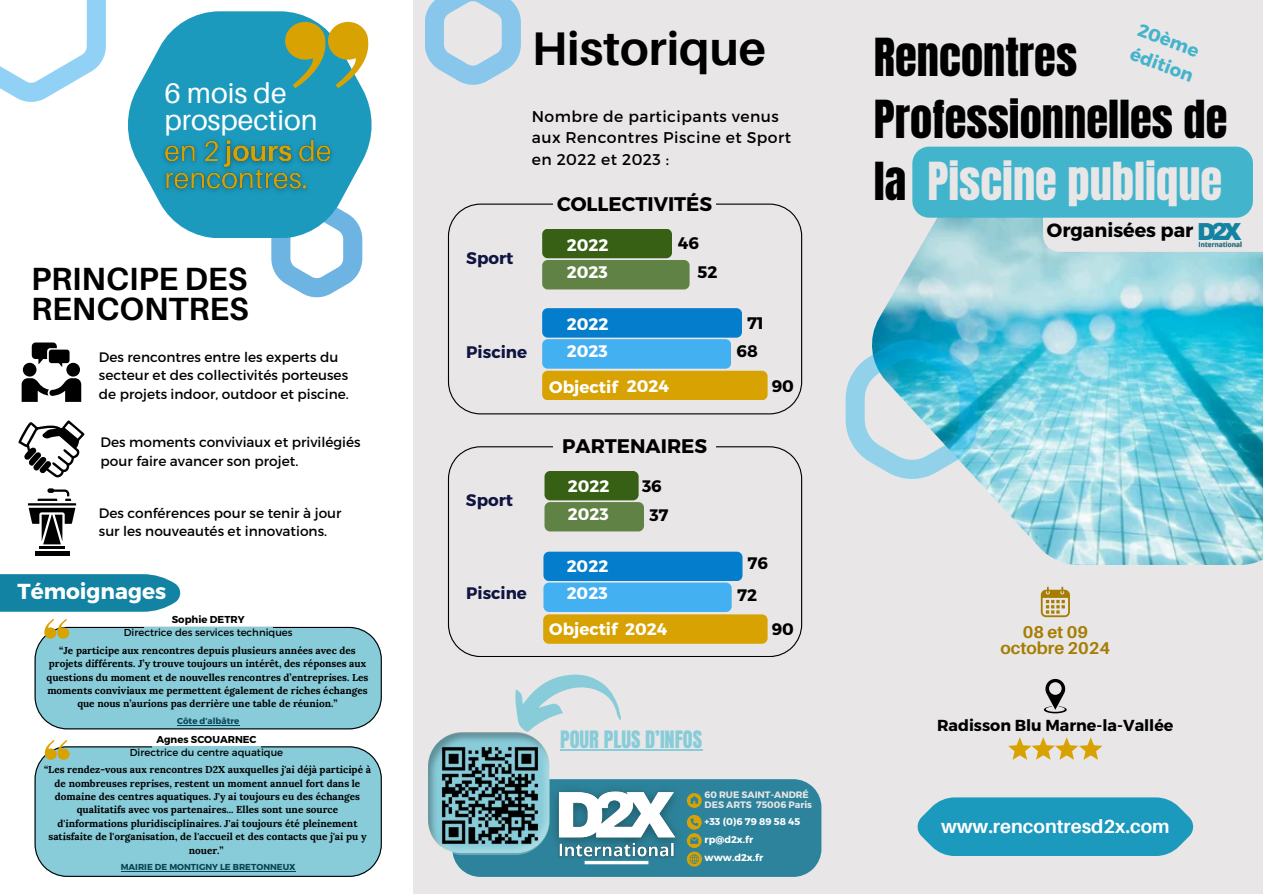
<style>
.page{position:relative;width:1263px;height:894px;background:#fff}
.page>*{position:absolute;margin:0;border:0;box-sizing:border-box;transform-origin:0 0}
.t1{font:700 47.1px "Aileron";color:#000}
.t2{font:44.55px/61.8px "Anton";color:#000}
.t3{font:700 32.1px/30.3px "Aileron";color:#000}
.t4{font:28.35px/27px "Aileron";color:#fff}
.t5{font:900 24px "Archivo";color:#1283a2}
.t6{font:700 21.6px "Montserrat";color:#fff}
.t7{font:20.4px "Anton";color:#88ccd9}
.t8{font:700 19.65px "Montserrat";color:#000}
.t9{font:700 19.2px "Montserrat";color:#000}
.t10{font:700 18.9px "Aileron";color:#fff}
.t11{font:700 18px "Montserrat";color:#42b4cc}
.t12{font:700 17.1px/15.8px "Aileron";color:#a67d02;text-align:center}
.t13{font:700 16.65px "Montserrat";color:#fff}
.t14{font:700 16.65px "Montserrat";color:#0f1440}
.t15{font:700 16.65px "Montserrat";color:#000}
.t16{font:700 15.9px "Montserrat";color:#000}
.t17{font:15.6px/21.3px "Montserrat";letter-spacing:.03em;color:#000}
.t18{font:13.65px/18.3px "Montserrat";color:#000}
.t19{font:700 10.05px/13.4px "Lora";color:#000;text-align:center}
.t20{font:10.05px "Montserrat";color:#000}
.t21{font:700 10.05px "Montserrat";color:#000}
.t22{font:700 9.75px/17.9px "Montserrat";color:#fff}
.t23{font:700 9.3px/10.1px "Montserrat";color:#e8e6e6}
.t24{font:700 8.7px "Montserrat";color:#094454}
.s1{color:#e8e6e6}
</style>
<div class="page">
<div style="left:0;top:0;width:1263px;height:893px;background:#e8e6e6"></div>
<div style="left:0;top:0;width:413px;height:893px;background:#fff"></div>
<svg style="left:271px;top:238px;width:91px;height:60px"></svg>
<svg style="left:128px;top:11px;width:244px;height:227px;fill:#1c9abd"></svg>
<svg style="left:918px;top:797px;width:275px;height:58px;background:#2ca0c0"></svg>
<svg style="left:285px;top:22px;width:86px;height:66px;background:#98aa65"></svg>
<svg style="left:0;top:0;width:106px;height:102px"></svg>
<svg style="left:425px;top:0;width:96px;height:85px"></svg>
<svg style="left:453px;top:779px;width:368px;height:97px;background:#368699"></svg>
<div style="left:23px;top:363px;width:13px;height:13px;background:#000;border-radius:50%"></div>
<div style="left:66px;top:363px;width:14px;height:13px;background:#000;border-radius:50%"></div>
<svg style="left:22px;top:378px;width:59px;height:24px"></svg>
<svg style="left:32px;top:342px;width:38px;height:25px"></svg>
<svg style="left:18px;top:420px;width:67px;height:57px"></svg>
<hr style="left:35px;top:551px;width:34px;height:4px;background:#010101">
<svg style="left:28px;top:488px;width:48px;height:56px"></svg>
<hr style="left:39px;top:546px;width:26px;height:3px;background:#010101">
<svg style="left:501px;top:656px;width:131px;height:95px"></svg>
<svg style="left:1008px;top:737px;width:94px;height:22px"></svg>
<svg style="left:1043px;top:678px;width:24px;height:35px"></svg>
<svg style="left:1041px;top:586px;width:29px;height:31px"></svg>
<svg style="left:448px;top:203px;width:354px;height:211px"></svg>
<div style="left:542px;top:308px;width:200px;height:29px;background:#057dcd;border-radius:6px"></div>
<div style="left:542px;top:339px;width:189px;height:29px;background:#43b0f1;border-radius:6px"></div>
<div style="left:542px;top:370px;width:226px;height:30px;background:#d8a202;border-radius:6px"></div>
<svg style="left:448px;top:446px;width:354px;height:210px"></svg>
<div style="left:543px;top:551px;width:199px;height:30px;background:#057dcd;border-radius:6px"></div>
<div style="left:543px;top:582px;width:189px;height:29px;background:#43b0f1;border-radius:6px"></div>
<div style="left:543px;top:614px;width:225px;height:29px;background:#d8a202;border-radius:6px"></div>
<div style="left:553px;top:430px;width:163px;height:31px;background:#e8e6e6"></div>
<div style="left:553px;top:189px;width:163px;height:30px;background:#e8e6e6"></div>
<img style="left:872px;top:252px;width:391px;height:313px">
<svg style="left:846px;top:339px;width:132px;height:140px"></svg>
<svg style="left:912px;top:147px;width:341px;height:105px"></svg>
<svg style="left:0;top:574px;width:180px;height:37px;background:#1d89a6"></svg>
<svg style="left:35px;top:619px;width:347px;height:110px;background:#91ccd7"></svg>
<svg style="left:35px;top:740px;width:347px;height:136px;background:#8dcbd6"></svg>
<hr style="left:585px;top:860px;width:63px;height:4px;background:#fff">
<img style="left:552px;top:779px;width:141px;height:77px">
<img style="left:556px;top:837px;width:121px;height:24px">
<div style="left:544px;top:471px;width:95px;height:29px;background:#376014;border-radius:6px"></div>
<div style="left:544px;top:502px;width:100px;height:29px;background:#618245;border-radius:6px"></div>
<div style="left:542px;top:229px;width:130px;height:29px;background:#376014;border-radius:6px"></div>
<div style="left:542px;top:260px;width:147px;height:29px;background:#618245;border-radius:6px"></div>
<img style="left:428px;top:733px;width:124px;height:123px">
<img style="left:155px;top:130px;width:185px;height:69px">
<hr style="left:560px;top:748px;width:142px;height:2px;background:#88ccd9">
<img style="left:1197px;top:239px;width:45px;height:9px">
<hr style="left:177px;top:725px;width:62px;height:1px;background:#094454">
<hr style="left:121px;top:870px;width:175px;height:1px;background:#094454">
<p class="t4" style="left:164px;top:79px;width:155px">6 mois de prospection</p>
<p class="t3" style="left:31px;top:263px;width:219px">PRINCIPE DES<br>RENCONTRES</p>
<p class="t18" style="left:99px;top:347px;width:251px">Des rencontres entre les experts du secteur et des collectivités porteuses de projets indoor, outdoor et piscine.</p>
<p class="t18" style="left:101px;top:432px;width:262px">Des moments conviviaux et privilégiés pour faire avancer son projet.</p>
<p class="t18" style="left:99px;top:503px;width:244px">Des conférences pour se tenir à jour sur les nouveautés et innovations.</p>
<p class="t6" style="left:17px;top:577px;width:150px">Témoignages</p>
<p class="t21" style="left:172px;top:612px;width:74px">Sophie DETRY</p>
<p class="t20" style="left:124px;top:626px;width:170px">Directrice des services techniques</p>
<p class="t19" style="left:47px;top:643px;width:323px">“Je participe aux rencontres depuis plusieurs années avec des projets différents. J’y trouve toujours un intérêt, des réponses aux questions du moment et de nouvelles rencontres d’entreprises. Les moments conviviaux me permettent également de riches échanges que nous n’aurions pas derrière une table de réunion.”</p>
<p class="t24" style="left:177px;top:715px;width:64px">Côte d’albâtre</p>
<p class="t21" style="left:156px;top:732px;width:102px">Agnes SCOUARNEC</p>
<p class="t20" style="left:130px;top:746px;width:155px">Directrice du centre aquatique</p>
<p class="t19" style="left:44px;top:762px;width:328px">“Les rendez-vous aux rencontres D2X auxquelles j'ai déjà participé à de nombreuses reprises, restent un moment annuel fort dans le domaine des centres aquatiques. J'y ai toujours eu des échanges qualitatifs avec vos partenaires... Elles sont une source d'informations pluridisciplinaires. J'ai toujours été pleinement satisfaite de l'organisation, de l'accueil et des contacts que j'ai pu y nouer.”</p>
<p class="t24" style="left:121px;top:861px;width:176px">MAIRIE DE MONTIGNY LE BRETONNEUX</p>
<p class="t14" style="left:466px;top:247px;width:49px">Sport</p>
<p class="t1" style="left:532px;top:19px;width:236px">Historique</p>
<p class="t17" style="left:532px;top:105px;width:261px">Nombre de participants venus aux Rencontres Piscine et Sport en 2022 et 2023 :</p>
<p class="t8" style="left:557px;top:191px;width:157px">COLLECTIVITÉS</p>
<p class="t13" style="left:567px;top:234px;width:43px">2022</p>
<p class="t13" style="left:567px;top:261px;width:43px">2023</p>
<p class="t15" style="left:678px;top:232px;width:23px">46</p>
<h1 class="t15" style="left:698px;top:261px;width:21px">52</h1>
<p class="t14" style="left:466px;top:341px;width:63px">Piscine</p>
<p class="t14" style="left:466px;top:489px;width:49px">Sport</p>
<h2 class="t14" style="left:466px;top:582px;width:62px">Piscine</h2>
<h5 class="t15" style="left:747px;top:311px;width:18px">71</h5>
<p class="t13" style="left:567px;top:313px;width:43px">2022</p>
<p class="t13" style="left:567px;top:340px;width:43px">2023</p>
<p class="t15" style="left:737px;top:340px;width:23px">68</p>
<p class="t13" style="left:549px;top:376px;width:70px">Objectif</p>
<p class="t13" style="left:627px;top:375px;width:44px">2024</p>
<p class="t15" style="left:772px;top:375px;width:24px">90</p>
<p class="t8" style="left:562px;top:433px;width:146px">PARTENAIRES</p>
<p class="t13" style="left:568px;top:475px;width:43px">2022</p>
<p class="t13" style="left:568px;top:502px;width:42px">2023</p>
<p class="t13" style="left:567px;top:555px;width:43px">2022</p>
<p class="t13" style="left:567px;top:582px;width:42px">2023</p>
<p class="t15" style="left:642px;top:475px;width:21px">36</p>
<p class="t15" style="left:649px;top:504px;width:21px">37</p>
<p class="t15" style="left:747px;top:551px;width:22px">76</p>
<p class="t15" style="left:737px;top:584px;width:21px">72</p>
<p class="t13" style="left:549px;top:618px;width:119px">Objectif 2024</p>
<p class="t15" style="left:772px;top:618px;width:24px">90</p>
<p class="t7" style="left:560px;top:724px;width:144px">POUR PLUS D’INFOS</p>
<p class="t23" style="left:704px;top:788px;width:109px">60 RUE SAINT-ANDRÉ<br>DES ARTS 75006 Paris</p>
<p class="t22" style="left:704px;top:811px;width:97px">+33 (0)6 79 89 58 45 rp@d2x.fr www.d2x.fr</p>
<p class="t11" style="left:1142px;top:18px;width:65px;rotate:20deg">20ème</p>
<p class="t2" style="left:874px;top:27px;width:355px">Rencontres<br>Professionnelles de la <span class="s1">Piscine publique</span></p>
<p class="t11" style="left:1135px;top:42px;width:67px;rotate:20deg">édition</p>
<p class="t9" style="left:1047px;top:218px;width:148px">Organisées par</p>
<p class="t5" style="left:1197px;top:218px;width:46px">D2X</p>
<p class="t12" style="left:1000px;top:623px;width:111px">08 et 09 octobre 2024</p>
<p class="t16" style="left:937px;top:714px;width:238px">Radisson Blu Marne-la-Vallée</p>
<p class="t10" style="left:941px;top:814px;width:230px">www.rencontresd2x.com</p>
</div>
